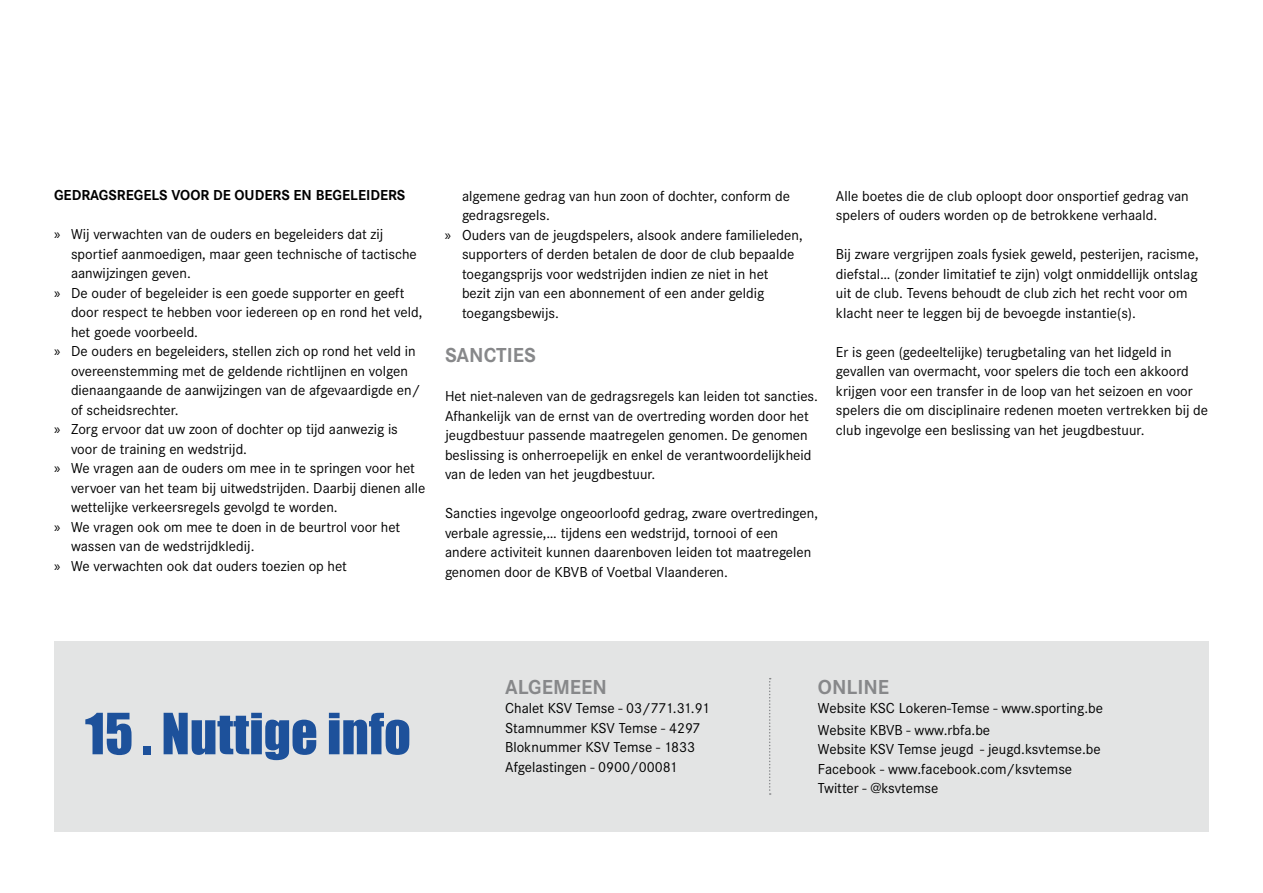
<style>
.page{position:relative;width:1263px;height:893px;background:#fff}
.page>*{position:absolute;margin:0;border:0;box-sizing:border-box;transform-origin:0 0}
.t1{font:52.5px "Impact";color:#1d519b}
.t2{font:700 21px "Corporate S";color:#87888a}
.t3{font:15px/19.5px "Corporate S";color:#000}
.t4{font:700 15px "Corporate S";color:#000}
.s1{font-family:"Myriad Pro"}
</style>
<div class="page">
<div style="left:54px;top:641px;width:1155px;height:190px;background:#e3e4e4"></div>
<svg style="left:769px;top:678px;width:2px;height:117px"></svg>
<p class="t4" style="left:54px;top:187px;width:353px">GEDRAGSREGELS VOOR DE OUDERS EN BEGELEIDERS</p>
<p class="t3" style="left:54px;top:224px;width:331px"><span class="s1">»</span> Wij verwachten van de ouders en begeleiders dat zij</p>
<p class="t3" style="left:71px;top:244px;width:347px">sportief aanmoedigen, maar geen technische of tactische</p>
<p class="t3" style="left:71px;top:263px;width:121px">aanwijzingen geven.</p>
<p class="t3" style="left:54px;top:283px;width:352px"><span class="s1">»</span> De ouder of begeleider is een goede supporter en geeft</p>
<p class="t3" style="left:71px;top:302px;width:353px">door respect te hebben voor iedereen op en rond het veld,</p>
<p class="t3" style="left:71px;top:322px;width:129px">het goede voorbeeld.</p>
<p class="t3" style="left:54px;top:341px;width:363px"><span class="s1">»</span> De ouders en begeleiders, stellen zich op rond het veld in</p>
<p class="t3" style="left:71px;top:361px;width:338px">overeenstemming met de geldende richtlijnen en volgen</p>
<p class="t3" style="left:71px;top:380px;width:351px">dienaangaande de aanwijzingen van de afgevaardigde en/</p>
<p class="t3" style="left:71px;top:400px;width:109px">of scheidsrechter.</p>
<p class="t3" style="left:54px;top:419px;width:345px"><span class="s1">»</span> Zorg ervoor dat uw zoon of dochter op tijd aanwezig is</p>
<p class="t3" style="left:71px;top:439px;width:178px">voor de training en wedstrijd.</p>
<p class="t3" style="left:54px;top:458px;width:362px"><span class="s1">»</span> We vragen aan de ouders om mee in te springen voor het</p>
<p class="t3" style="left:71px;top:478px;width:356px">vervoer van het team bij uitwedstrijden. Daarbij dienen alle</p>
<p class="t3" style="left:71px;top:497px;width:268px">wettelijke verkeersregels gevolgd te worden.</p>
<p class="t3" style="left:54px;top:517px;width:348px"><span class="s1">»</span> We vragen ook om mee te doen in de beurtrol voor het</p>
<p class="t3" style="left:71px;top:536px;width:185px">wassen van de wedstrijdkledij.</p>
<p class="t3" style="left:54px;top:556px;width:294px"><span class="s1">»</span> We verwachten ook dat ouders toezien op het</p>
<p class="t3" style="left:462px;top:186px;width:329px">algemene gedrag van hun zoon of dochter, conform de</p>
<p class="t3" style="left:462px;top:205px;width:89px">gedragsregels.</p>
<p class="t3" style="left:445px;top:225px;width:359px"><span class="s1">»</span> Ouders van de jeugdspelers, alsook andere familieleden,</p>
<p class="t3" style="left:462px;top:244px;width:334px">supporters of derden betalen de door de club bepaalde</p>
<p class="t3" style="left:462px;top:264px;width:308px">toegangsprijs voor wedstrijden indien ze niet in het</p>
<p class="t3" style="left:462px;top:283px;width:304px">bezit zijn van een abonnement of een ander geldig</p>
<p class="t3" style="left:462px;top:303px;width:98px">toegangsbewijs.</p>
<h2 class="t2" style="left:445px;top:343px;width:93px">SANCTIES</h2>
<p class="t3" style="left:445px;top:387px;width:374px">Het niet-naleven van de gedragsregels kan leiden tot sancties.<br>Afhankelijk van de ernst van de overtreding worden door het jeugdbestuur passende maatregelen genomen. De genomen beslissing is onherroepelijk en enkel de verantwoordelijkheid van de leden van het jeugdbestuur.</p>
<p class="t3" style="left:445px;top:504px;width:374px">Sancties ingevolge ongeoorloofd gedrag, zware overtredingen, verbale agressie,… tijdens een wedstrijd, tornooi of een andere activiteit kunnen daarenboven leiden tot maatregelen genomen door de KBVB of Voetbal Vlaanderen.</p>
<p class="t3" style="left:836px;top:186px;width:354px">Alle boetes die de club oploopt door onsportief gedrag van spelers of ouders worden op de betrokkene verhaald.</p>
<p class="t3" style="left:836px;top:244px;width:364px">Bij zware vergrijpen zoals fysiek geweld, pesterijen, racisme, diefstal… (zonder limitatief te zijn) volgt onmiddellijk ontslag uit de club. Tevens behoudt de club zich het recht voor om klacht neer te leggen bij de bevoegde instantie(s).</p>
<p class="t3" style="left:836px;top:342px;width:374px">Er is geen (gedeeltelijke) terugbetaling van het lidgeld in gevallen van overmacht, voor spelers die toch een akkoord krijgen voor een transfer in de loop van het seizoen en voor spelers die om disciplinaire redenen moeten vertrekken bij de club ingevolge een beslissing van het jeugdbestuur.</p>
<h1 class="t1" style="left:85px;top:693px;width:327px">15 . Nuttige info</h1>
<h2 class="t2" style="left:505px;top:675px;width:103px">ALGEMEEN</h2>
<p class="t3" style="left:505px;top:699px;width:206px">Chalet KSV Temse - 03/771.31.91<br>Stamnummer KSV Temse - 4297<br>Bloknummer KSV Temse - 1833<br>Afgelastingen - 0900/00081</p>
<h2 class="t2" style="left:818px;top:675px;width:73px">ONLINE</h2>
<p class="t3" style="left:818px;top:698px;width:287px;line-height:21.6px">Website KSC Lokeren-Temse - www.sporting.be<br>Website KBVB - www.rbfa.be</p>
<p class="t3" style="left:818px;top:740px;width:284px">Website KSV Temse jeugd - jeugd.ksvtemse.be<br>Facebook - www.facebook.com/ksvtemse<br>Twitter - @ksvtemse</p>
</div>
